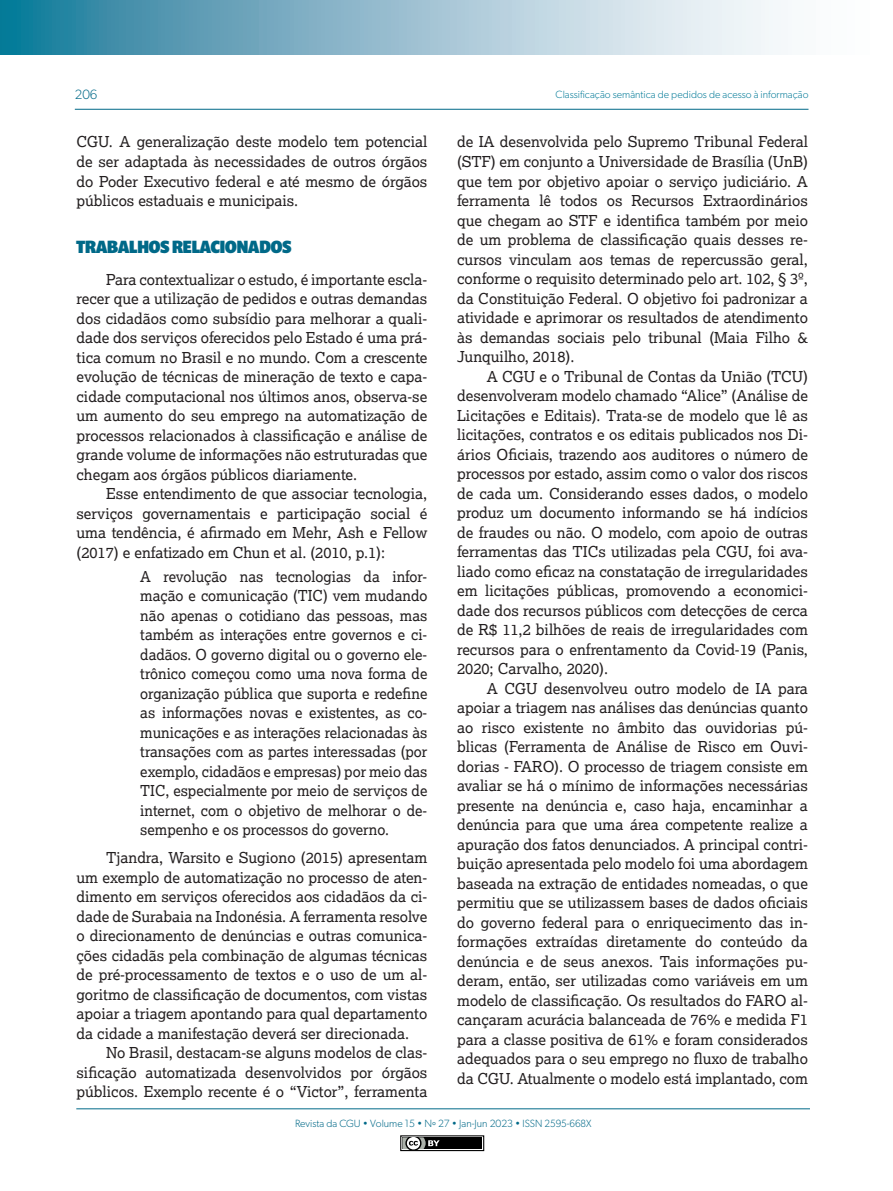
<style>
.page{position:relative;width:893px;height:1191px;background:#fff}
.page>*{position:absolute;margin:0;border:0;box-sizing:border-box;transform-origin:0 0}
.TÍTULO_DUAS_COLUNAS{font:900 18px "Prenton RP Cond";color:#006988}
.TEXTO_DUAS_COLUNAS{font:15px/19.5px "Lexia";color:#231f20;text-align:justify}
.t1{font:300 13.5px "Gibson";color:#006988}
.t2{font:300 10.5px "Gibson";color:#006988}
.t3{font:300 10.5px "Gibson";color:#087d9a}
</style>
<div class="page">
<svg style="left:0;top:0;width:781px;height:54px;background:#91bccd"></svg>
<hr style="left:75px;top:109px;width:733px;height:1px;background:#006988">
<hr style="left:76px;top:1108px;width:734px;height:1px;background:#006988">
<div style="left:400px;top:1135px;width:84px;height:16px;border:1px solid #000"></div>
<div style="left:402px;top:1137px;width:80px;height:12px;background:#000"></div>
<svg style="left:402px;top:1137px;width:38px;height:12px"></svg>
<p class="t1" style="left:75px;top:86px;width:24px">206</p>
<p class="t3" style="left:556px;top:88px;width:254px">Classificação semântica de pedidos de acesso à informação</p>
<p class="TEXTO_DUAS_COLUNAS" style="left:77px;top:132px;width:352px">CGU. A generalização deste modelo tem potencial de ser adaptada às necessidades de outros órgãos do Poder Executivo federal e até mesmo de órgãos públicos estaduais e municipais.</p>
<p class="TÍTULO_DUAS_COLUNAS" style="left:77px;top:235px;width:216px">TRABALHOS RELACIONADOS</p>
<p class="TEXTO_DUAS_COLUNAS" style="left:77px;top:269px;width:352px;text-indent:30px">Para contextualizar o estudo, é importante escla&shy;recer que a utilização de pedidos e outras demandas dos cidadãos como subsídio para melhorar a quali&shy;dade dos serviços oferecidos pelo Estado é uma prá&shy;tica comum no Brasil e no mundo. Com a crescente evolução de técnicas de mineração de texto e capa&shy;cidade computacional nos últimos anos, observa-se um aumento do seu emprego na automatização de processos relacionados à classificação e análise de grande volume de informações não estruturadas que chegam aos órgãos públicos diariamente.</p>
<p class="TEXTO_DUAS_COLUNAS" style="left:77px;top:484px;width:352px;text-indent:30px">Esse entendimento de que associar tecnologia, serviços governamentais e participação social é uma tendência, é afirmado em Mehr, Ash e Fellow (2017) e enfatizado em Chun et al. (2010, p.1):</p>
<p class="TEXTO_DUAS_COLUNAS" style="left:140px;top:566px;width:289px">A revolução nas tecnologias da infor&shy;mação e comunicação (TIC) vem mudando não apenas o cotidiano das pessoas, mas também as interações entre governos e ci&shy;dadãos. O governo digital ou o governo ele&shy;trônico começou como uma nova forma de organização pública que suporta e redefine as informações novas e existentes, as co&shy;municações e as interações relacionadas às transações com as partes interessadas (por exemplo, cidadãos e empresas) por meio das TIC, especialmente por meio de serviços de internet, com o objetivo de melhorar o de&shy;sempenho e os processos do governo.</p>
<p class="TEXTO_DUAS_COLUNAS" style="left:77px;top:847px;width:352px;text-indent:30px">Tjandra, Warsito e Sugiono (2015) apresentam um exemplo de automatização no processo de aten&shy;dimento em serviços oferecidos aos cidadãos da ci&shy;dade de Surabaia na Indonésia. A ferramenta resolve o direcionamento de denúncias e outras comunica&shy;ções cidadãs pela combinação de algumas técnicas de pré-processamento de textos e o uso de um al&shy;goritmo de classificação de documentos, com vistas apoiar a triagem apontando para qual departamento da cidade a manifestação deverá ser direcionada.</p>
<p class="TEXTO_DUAS_COLUNAS" style="left:77px;top:1042px;width:352px;text-indent:30px">No Brasil, destacam-se alguns modelos de clas&shy;sificação automatizada desenvolvidos por órgãos públicos. Exemplo recente é o “Victor”, ferramenta</p>
<p class="TEXTO_DUAS_COLUNAS" style="left:457px;top:132px;width:352px">de IA desenvolvida pelo Supremo Tribunal Federal (STF) em conjunto a Universidade de Brasília (UnB) que tem por objetivo apoiar o serviço judiciário. A ferramenta lê todos os Recursos Extraordinários que chegam ao STF e identifica também por meio de um problema de classificação quais desses re&shy;cursos vinculam aos temas de repercussão geral, conforme o requisito determinado pelo art. 102, § 3º, da Constituição Federal. O objetivo foi padronizar a atividade e aprimorar os resultados de atendimento às demandas sociais pelo tribunal (Maia Filho &amp; Junquilho, 2018).</p>
<p class="TEXTO_DUAS_COLUNAS" style="left:457px;top:366px;width:352px;text-indent:30px">A CGU e o Tribunal de Contas da União (TCU) desenvolveram modelo chamado “Alice” (Análise de Licitações e Editais). Trata-se de modelo que lê as licitações, contratos e os editais publicados nos Di&shy;ários Oficiais, trazendo aos auditores o número de processos por estado, assim como o valor dos riscos de cada um. Considerando esses dados, o modelo produz um documento informando se há indícios de fraudes ou não. O modelo, com apoio de outras ferramentas das TICs utilizadas pela CGU, foi ava&shy;liado como eficaz na constatação de irregularidades em licitações públicas, promovendo a economici&shy;dade dos recursos públicos com detecções de cerca de R$ 11,2 bilhões de reais de irregularidades com recursos para o enfrentamento da Covid-19 (Panis, 2020; Carvalho, 2020).</p>
<p class="TEXTO_DUAS_COLUNAS" style="left:457px;top:678px;width:352px;text-indent:30px">A CGU desenvolveu outro modelo de IA para apoiar a triagem nas análises das denúncias quanto ao risco existente no âmbito das ouvidorias pú&shy;blicas (Ferramenta de Análise de Risco em Ouvi&shy;dorias - FARO). O processo de triagem consiste em avaliar se há o mínimo de informações necessárias presente na denúncia e, caso haja, encaminhar a denúncia para que uma área competente realize a apuração dos fatos denunciados. A principal contri&shy;buição apresentada pelo modelo foi uma abordagem baseada na extração de entidades nomeadas, o que permitiu que se utilizassem bases de dados oficiais do governo federal para o enriquecimento das in&shy;formações extraídas diretamente do conteúdo da denúncia e de seus anexos. Tais informações pu&shy;deram, então, ser utilizadas como variáveis em um modelo de classificação. Os resultados do FARO al&shy;cançaram acurácia balanceada de 76% e medida F1 para a classe positiva de 61% e foram considerados adequados para o seu emprego no fluxo de trabalho da CGU. Atualmente o modelo está implantado, com</p>
<p class="t2" style="left:295px;top:1116px;width:298px">Revista da CGU • Volume 15 • Nº 27 • Jan-Jun 2023 • ISSN 2595-668X</p>
</div>
